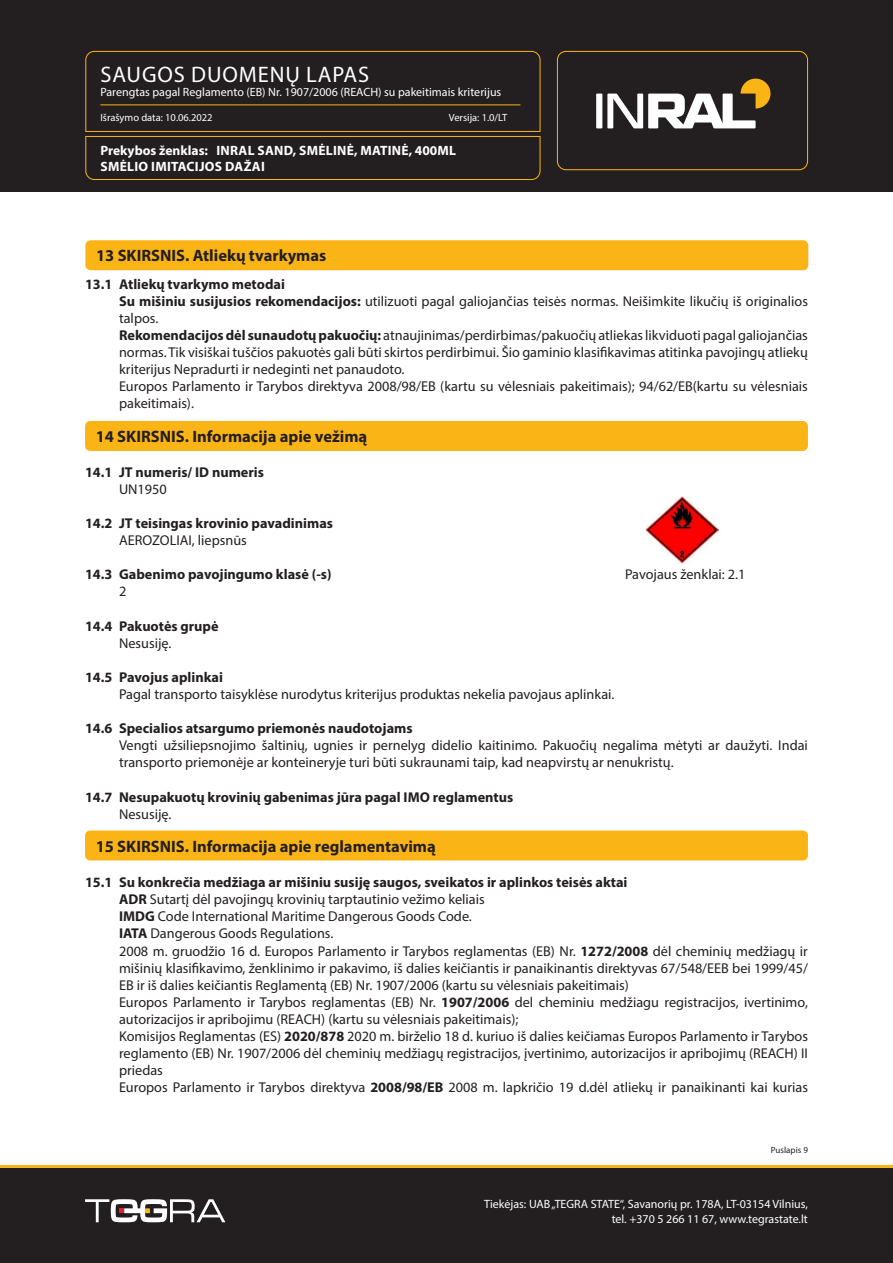
<style>
.page{position:relative;width:893px;height:1263px;background:#fff}
.page>*{position:absolute;margin:0;border:0;box-sizing:border-box;transform-origin:0 0}
.t1{font:22.5px "Myriad Pro";letter-spacing:.04em;color:#fff}
.Skyrius_baltas{font:700 16.5px "Myriad Pro";color:#231f20}
.Tekstas_paprastas_Bold{font:14.25px/17.1px "Myriad Pro";color:#231f20}
.Tekstas_paprastas_Bold-2{font:700 14.25px "Myriad Pro";color:#231f20}
.t2{font:700 13.5px/16.2px "Myriad Pro";letter-spacing:.02em;color:#fff}
.t3{font:12px/14.4px "Myriad Pro";color:#fff;text-align:right}
.t4{font:10.5px "Myriad Pro";color:#fff}
.t5{font:9px "Myriad Pro";color:#231f20}
.s1{font-weight:700}
</style>
<div class="page">
<div style="left:0;top:1165px;width:893px;height:98px;background:#231f20"></div>
<div style="left:0;top:0;width:893px;height:191px;background:#231f20"></div>
<svg style="left:85px;top:51px;width:456px;height:129px"></svg>
<div style="left:557px;top:51px;width:251px;height:119px;border:1px solid #fbb416;border-radius:9px"></div>
<hr style="left:100px;top:104px;width:420px;height:1px;background:#fbb416">
<svg style="left:85px;top:1199px;width:140px;height:23px"></svg>
<div style="left:596px;top:94px;width:6px;height:34px;background:#fff"></div>
<svg style="left:607px;top:79px;width:163px;height:49px"></svg>
<hr style="left:0;top:1165px;width:893px;height:2px;background:#fbb416">
<div style="left:85px;top:240px;width:723px;height:30px;background:#fbb416;border-radius:5px"></div>
<div style="left:85px;top:421px;width:723px;height:30px;background:#fbb416;border-radius:5px"></div>
<img style="left:646px;top:496px;width:72px;height:67px">
<div style="left:85px;top:830px;width:723px;height:30px;background:#fbb416;border-radius:5px"></div>
<h1 class="t1" style="left:101px;top:60px;width:270px">SAUGOS DUOMENŲ LAPAS</h1>
<p class="t3" style="left:100px;top:85px;width:402px">Parengtas pagal Reglamento (EB) Nr. 1907/2006 (REACH) su pakeitimais kriterijus</p>
<p class="t4" style="left:100px;top:111px;width:114px">Išrašymo data: 10.06.2022</p>
<p class="t4" style="left:449px;top:111px;width:60px">Versija: 1.0/LT</p>
<p class="t2" style="left:100px;top:142px;width:357px">Prekybos ženklas: INRAL SAND, SMĖLINĖ, MATINĖ, 400ML<br>SMĖLIO IMITACIJOS DAŽAI</p>
<p class="Skyrius_baltas" style="left:96px;top:245px;width:232px">13 SKIRSNIS. Atliekų tvarkymas</p>
<p class="Tekstas_paprastas_Bold-2" style="left:85px;top:274px;width:201px">13.1 Atliekų tvarkymo metodai</p>
<p class="Tekstas_paprastas_Bold" style="left:119px;top:292px;width:690px"><span class="s1">Su mišiniu susijusios rekomendacijos:</span> utilizuoti pagal galiojančias teisės normas. Neišimkite likučių iš originalios talpos.</p>
<p class="Tekstas_paprastas_Bold" style="left:119px;top:326px;width:690px;text-align:justify"><span class="s1">Rekomendacijos dėl sunaudotų pakuočių:</span> atnaujinimas/perdirbimas/pakuočių atliekas likviduoti pagal galiojančias normas. Tik visiškai tuščios pakuotės gali būti skirtos perdirbimui. Šio gaminio klasifikavimas atitinka pavojingų atliekų kriterijus Nepradurti ir nedeginti net panaudoto.</p>
<p class="Tekstas_paprastas_Bold" style="left:119px;top:378px;width:690px">Europos Parlamento ir Tarybos direktyva 2008/98/EB (kartu su vėlesniais pakeitimais); 94/62/EB(kartu su vėlesniais pakeitimais).</p>
<p class="Skyrius_baltas" style="left:96px;top:426px;width:273px">14 SKIRSNIS. Informacija apie vežimą</p>
<p class="Tekstas_paprastas_Bold-2" style="left:85px;top:463px;width:180px">14.1 JT numeris/ ID numeris</p>
<p class="Tekstas_paprastas_Bold" style="left:119px;top:480px;width:49px">UN1950</p>
<p class="Tekstas_paprastas_Bold-2" style="left:85px;top:514px;width:250px">14.2 JT teisingas krovinio pavadinimas</p>
<p class="Tekstas_paprastas_Bold" style="left:119px;top:531px;width:129px">AEROZOLIAI, liepsnūs</p>
<p class="Tekstas_paprastas_Bold-2" style="left:85px;top:565px;width:248px">14.3 Gabenimo pavojingumo klasė (-s)</p>
<p class="Tekstas_paprastas_Bold" style="left:625px;top:566px;width:122px">Pavojaus ženklai: 2.1</p>
<p class="Tekstas_paprastas_Bold" style="left:119px;top:583px;width:9px">2</p>
<p class="Tekstas_paprastas_Bold-2" style="left:85px;top:616px;width:135px">14.4 Pakuotės grupė</p>
<p class="Tekstas_paprastas_Bold" style="left:119px;top:634px;width:54px">Nesusiję.</p>
<p class="Tekstas_paprastas_Bold-2" style="left:85px;top:668px;width:139px">14.5 Pavojus aplinkai</p>
<p class="Tekstas_paprastas_Bold" style="left:119px;top:685px;width:497px">Pagal transporto taisyklėse nurodytus kriterijus produktas nekelia pavojaus aplinkai.</p>
<p class="Tekstas_paprastas_Bold-2" style="left:85px;top:719px;width:329px">14.6 Specialios atsargumo priemonės naudotojams</p>
<p class="Tekstas_paprastas_Bold" style="left:119px;top:737px;width:690px">Vengti užsiliepsnojimo šaltinių, ugnies ir pernelyg didelio kaitinimo. Pakuočių negalima mėtyti ar daužyti. Indai transporto priemonėje ar konteineryje turi būti sukraunami taip, kad neapvirstų ar nenukristų.</p>
<p class="Tekstas_paprastas_Bold-2" style="left:85px;top:787px;width:430px">14.7 Nesupakuotų krovinių gabenimas jūra pagal IMO reglamentus</p>
<p class="Tekstas_paprastas_Bold" style="left:119px;top:805px;width:54px">Nesusiję.</p>
<p class="Skyrius_baltas" style="left:96px;top:835px;width:342px">15 SKIRSNIS. Informacija apie reglamentavimą</p>
<p class="Tekstas_paprastas_Bold-2" style="left:85px;top:873px;width:544px">15.1 Su konkrečia medžiaga ar mišiniu susiję saugos, sveikatos ir aplinkos teisės aktai</p>
<p class="Tekstas_paprastas_Bold" style="left:119px;top:891px;width:367px"><span class="s1">ADR</span> Sutartį dėl pavojingų krovinių tarptautinio vežimo keliais</p>
<p class="Tekstas_paprastas_Bold" style="left:119px;top:908px;width:354px"><span class="s1">IMDG</span> Code International Maritime Dangerous Goods Code.</p>
<p class="Tekstas_paprastas_Bold" style="left:119px;top:925px;width:216px"><span class="s1">IATA</span> Dangerous Goods Regulations.</p>
<p class="Tekstas_paprastas_Bold" style="left:119px;top:942px;width:690px;text-align:justify">2008 m. gruodžio 16 d. Europos Parlamento ir Tarybos reglamentas (EB) Nr. <span class="s1">1272/2008</span> dėl cheminių medžiagų ir mišinių klasifikavimo, ženklinimo ir pakavimo, iš dalies keičiantis ir panaikinantis direktyvas 67/548/EEB bei 1999/45/ EB ir iš dalies keičiantis Reglamentą (EB) Nr. 1907/2006 (kartu su vėlesniais pakeitimais)</p>
<p class="Tekstas_paprastas_Bold" style="left:119px;top:993px;width:690px">Europos Parlamento ir Tarybos reglamentas (EB) Nr. <span class="s1">1907/2006</span> del cheminiu medžiagu registracijos, ivertinimo, autorizacijos ir apribojimu (REACH) (kartu su vėlesniais pakeitimais);</p>
<p class="Tekstas_paprastas_Bold" style="left:119px;top:1027px;width:690px;text-align:justify">Komisijos Reglamentas (ES) <span class="s1">2020/878</span> 2020 m. birželio 18 d. kuriuo iš dalies keičiamas Europos Parlamento ir Tarybos reglamento (EB) Nr. 1907/2006 dėl cheminių medžiagų registracijos, įvertinimo, autorizacijos ir apribojimų (REACH) II priedas</p>
<p class="Tekstas_paprastas_Bold" style="left:119px;top:1079px;width:690px">Europos Parlamento ir Tarybos direktyva <span class="s1">2008/98/EB</span> 2008 m. lapkričio 19 d.dėl atliekų ir panaikinanti kai kurias</p>
<p class="t5" style="left:771px;top:1144px;width:38px">Puslapis 9</p>
<p class="t3" style="left:484px;top:1197px;width:325px">Tiekėjas: UAB „TEGRA STATE“, Savanorių pr. 178A, LT-03154 Vilnius, tel. +370 5 266 11 67, www.tegrastate.lt</p>
</div>
